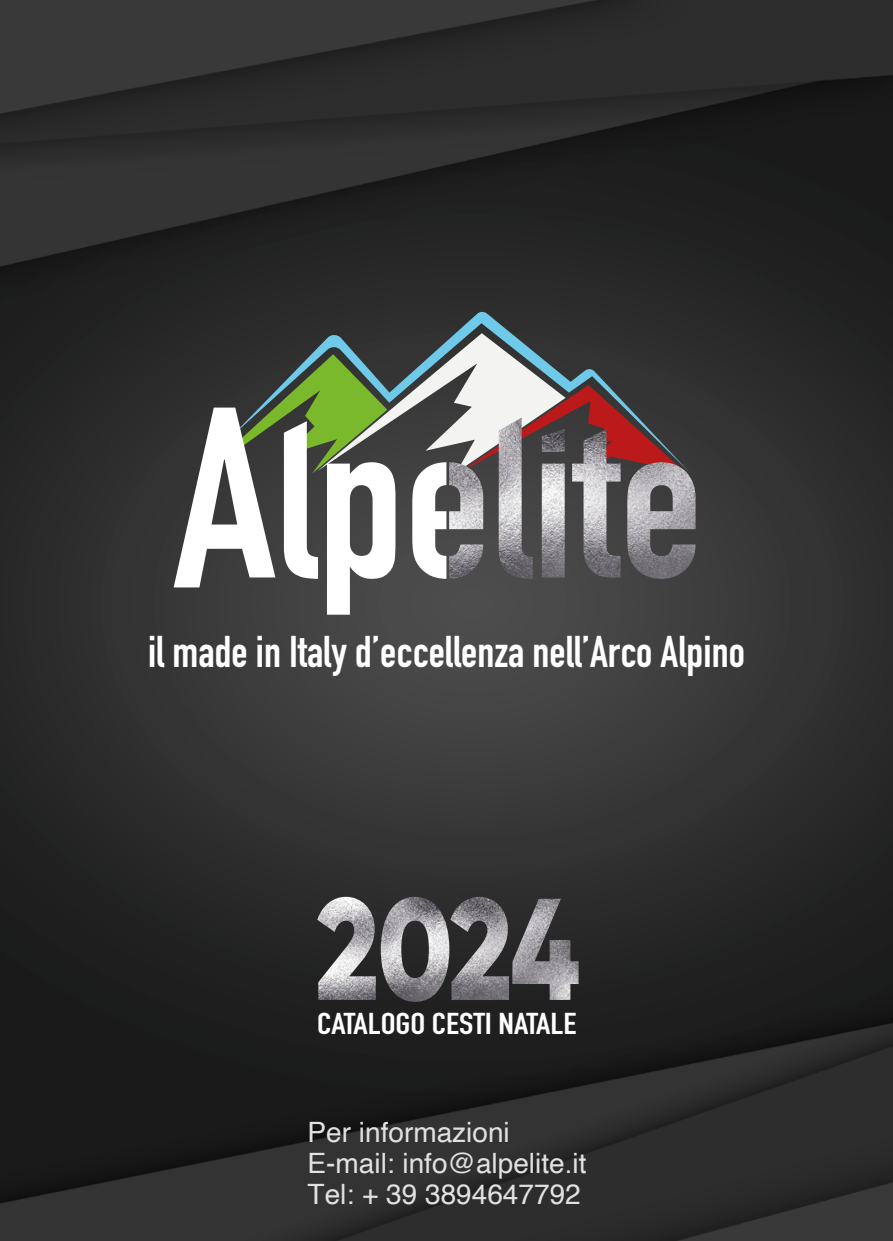
<style>
.page{position:relative;width:893px;height:1241px;background:#fff}
.page>*{position:absolute;margin:0;border:0;box-sizing:border-box;transform-origin:0 0}
.t1{font:700 43.75px "DIN Condensed";color:#fff}
.t2{font:700 29.75px "DIN Condensed";color:#fff;scale:1.18 1}
.t3{font:28px/30.8px "Helvetica";color:#e1e1e1}
</style>
<div class="page">
<img style="left:0;top:0;width:893px;height:1240px">
<div style="left:231px;top:311px;width:458px;height:106px;background:#2e2e2e"></div>
<img style="left:685px;top:417px;width:11px;height:161px">
<svg style="left:174px;top:333px;width:511px;height:281px"></svg>
<img style="left:317px;top:896px;width:262px;height:105px">
<h1 class="t1" style="left:148px;top:636px;width:598px">il made in Italy d’eccellenza nell’Arco Alpino</h1>
<p class="t2" style="left:317px;top:1012px;width:221px">CATALOGO CESTI NATALE</p>
<p class="t3" style="left:308px;top:1118px;width:280px">Per informazioni<br>E-mail: info@alpelite.it<br>Tel: + 39 3894647792</p>
</div>
